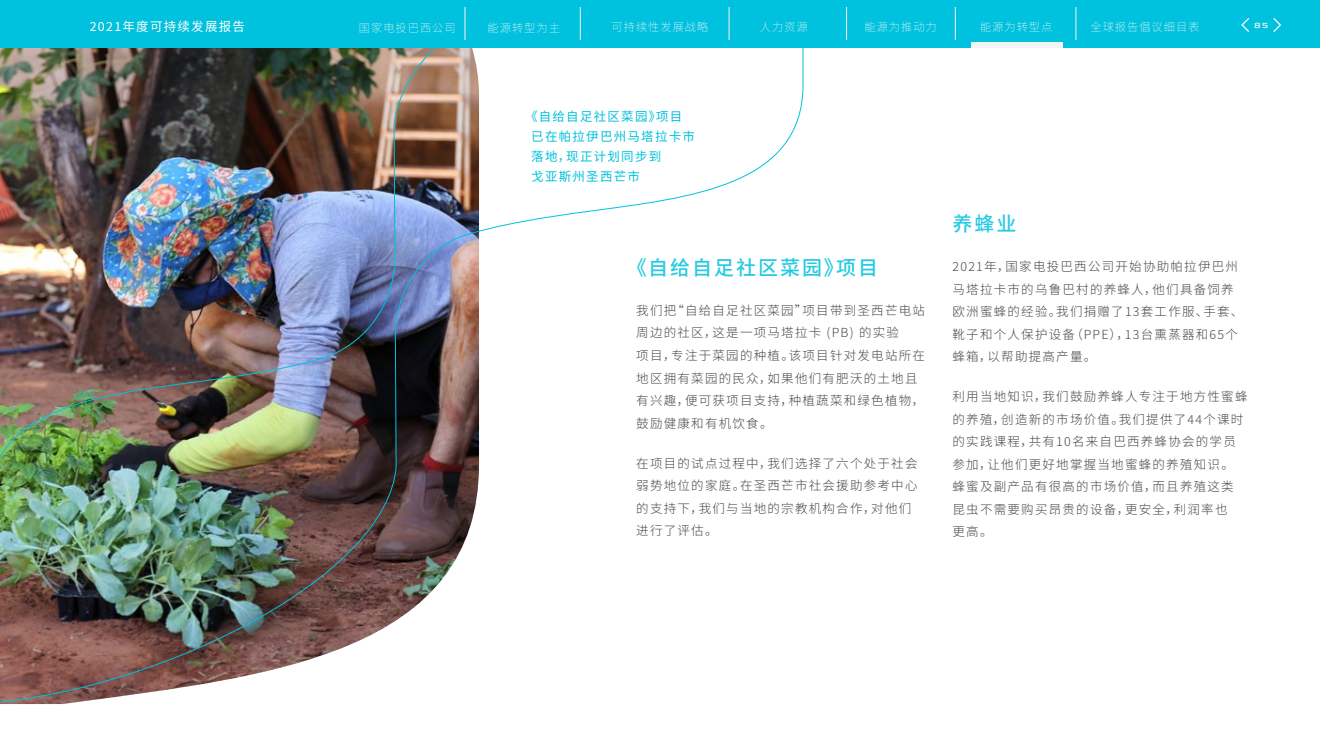
<style>
.page{position:relative;width:1320px;height:743px;background:#fff}
.page>*{position:absolute;margin:0;border:0;box-sizing:border-box;transform-origin:0 0}
.t1{font:500 20px "Noto Sans SC";letter-spacing:.1em;color:#26cae3}
.t2{font:300 12.5px/22.5px "Noto Sans SC";letter-spacing:.1em;color:#474747}
.t3{font:12.5px/20px "Noto Sans SC";letter-spacing:.1em;color:#00c1de}
.t4{font:12.5px "Noto Sans SC";letter-spacing:.1em;color:#fff}
.t5{font:100 11.25px "Noto Sans SC";letter-spacing:.085em;color:#fff}
.t6{font:500 expanded 7.5px "Venn";color:#fff}
</style>
<div class="page">
<img style="left:0;top:48px;width:804px;height:656px">
<div style="left:0;top:0;width:1320px;height:48px;background:#00c1de"></div>
<svg style="left:1241px;top:18px;width:8px;height:14px"></svg>
<svg style="left:1273px;top:18px;width:8px;height:14px"></svg>
<div style="left:971px;top:42px;width:91px;height:6px;background:#f3f4f4"></div>
<hr style="left:465px;top:7px;width:1px;height:33px;background:#f3f4f4">
<hr style="left:580px;top:7px;width:1px;height:33px;background:#f3f4f4">
<hr style="left:955px;top:7px;width:1px;height:33px;background:#f3f4f4">
<hr style="left:1076px;top:7px;width:1px;height:33px;background:#f3f4f4">
<hr style="left:729px;top:7px;width:1px;height:33px;background:#f3f4f4">
<hr style="left:846px;top:7px;width:1px;height:33px;background:#f3f4f4">
<p class="t4" style="left:90px;top:20px;width:157px">2021年度可持续发展报告</p>
<p class="t5" style="left:359px;top:21px;width:98px">国家电投巴西公司</p>
<p class="t5" style="left:488px;top:22px;width:74px">能源转型为主</p>
<p class="t5" style="left:612px;top:21px;width:98px">可持续性发展战略</p>
<p class="t5" style="left:760px;top:21px;width:49px">人力资源</p>
<p class="t5" style="left:864px;top:21px;width:74px">能源为推动力</p>
<p class="t5" style="left:980px;top:21px;width:74px">能源为转型点</p>
<p class="t5" style="left:1090px;top:21px;width:111px">全球报告倡议细目表</p>
<p class="t3" style="left:531px;top:107px;width:165px;text-indent:-6px">《自给自足社区菜园》项目已在帕拉伊巴州马塔拉卡市落地，现正计划同步到<br>戈亚斯州圣西芒市</p>
<p class="t6" style="left:1254px;top:20px;width:16px">85</p>
<h1 class="t1" style="left:627px;top:256px;width:253px">《自给自足社区菜园》项目</h1>
<p class="t2" style="left:636px;top:299px;width:290px">我们把“自给自足社区菜园”项目带到圣西芒电站周边的社区，这是一项马塔拉卡 (PB) 的实验<br>项目，专注于菜园的种植。该项目针对发电站所在地区拥有菜园的民众，如果他们有肥沃的土地且有兴趣，便可获项目支持，种植蔬菜和绿色植物，鼓励健康和有机饮食。</p>
<p class="t2" style="left:636px;top:452px;width:283px">在项目的试点过程中，我们选择了六个处于社会弱势地位的家庭。在圣西芒市社会援助参考中心的支持下，我们与当地的宗教机构合作，对他们进行了评估。</p>
<h1 class="t1" style="left:952px;top:212px;width:66px">养蜂业</h1>
<p class="t2" style="left:952px;top:255px;width:292px">2021年，国家电投巴西公司开始协助帕拉伊巴州马塔拉卡市的乌鲁巴村的养蜂人，他们具备饲养欧洲蜜蜂的经验。我们捐赠了13套工作服、手套、靴子和个人保护设备（PPE），13台熏蒸器和65个蜂箱，以帮助提高产量。</p>
<p class="t2" style="left:952px;top:385px;width:297px">利用当地知识，我们鼓励养蜂人专注于地方性蜜蜂的养殖，创造新的市场价值。我们提供了44个课时的实践课程，共有10名来自巴西养蜂协会的学员参加，让他们更好地掌握当地蜜蜂的养殖知识。蜂蜜及副产品有很高的市场价值，而且养殖这类昆虫不需要购买昂贵的设备，更安全，利润率也<br>更高。</p>
</div>
